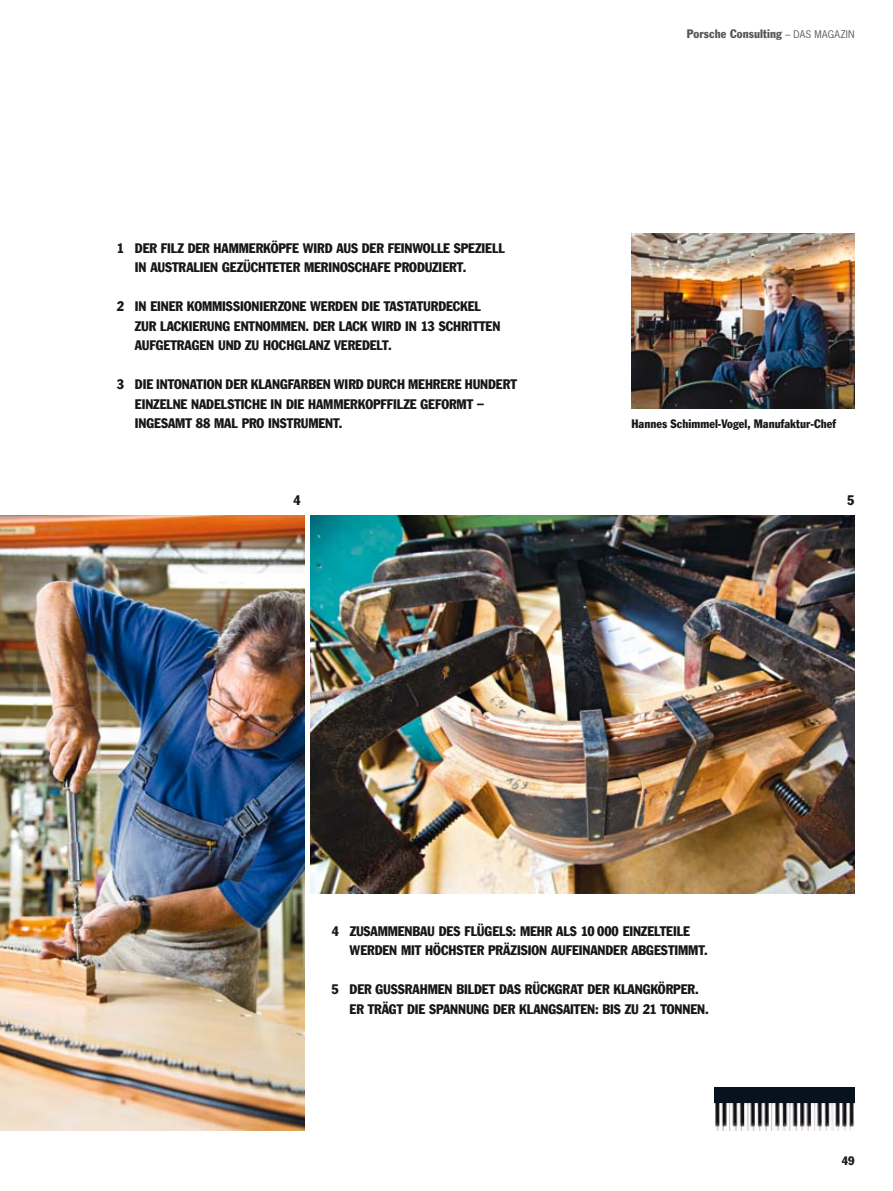
<style>
.page{position:relative;width:893px;height:1191px;background:#fff}
.page>*{position:absolute;margin:0;border:0;box-sizing:border-box;transform-origin:0 0}
.t1{font:condensed 13.5px/19.5px "Porsche Franklin Gothic";letter-spacing:-.005em;color:#1a171b}
.t2{font:condensed 12px "Porsche Franklin Gothic";letter-spacing:.01em;color:#1a171b}
.t3{font:condensed 12px "Porsche Franklin Gothic";letter-spacing:.01em;color:#57585a}
.s1{font-family:"Porsche News Gothic";font-stretch:normal;font-size:9.9px}
</style>
<div class="page">
<img style="left:714px;top:1102px;width:141px;height:28px">
<div style="left:714px;top:1087px;width:141px;height:15px;background:#06131e"></div>
<img style="left:0;top:515px;width:304px;height:615px">
<img style="left:310px;top:515px;width:545px;height:379px">
<img style="left:631px;top:233px;width:224px;height:176px">
<p class="t1" style="left:117px;top:238px;width:170px">1 DER FILZ DER HAMMERKÖPFE</p>
<p class="t1" style="left:135px;top:238px;width:371px;text-indent:168px">WIRD AUS DER FEINWOLLE SPEZIELL<br>IN AUSTRALIEN GEZÜCHTETER MERINOSCHAFE PRODUZIERT.</p>
<p class="t1" style="left:135px;top:297px;width:367px;text-indent:-18px">2 I N EINER KOMMISSIONIERZONE WERDEN DIE TASTATURDECKEL<br>ZUR LACKIERUNG ENTNOMMEN. DER LACK WIRD IN 13 SCHRITTEN<br>AUFGETRAGEN UND ZU HOCHGLANZ VEREDELT.</p>
<p class="t1" style="left:117px;top:375px;width:401px">3 DIE INTONATION DER KLANGFARBEN WIRD DURCH MEHRERE HUNDERT</p>
<p class="t1" style="left:117px;top:394px;width:368px">EINZELNE NADELSTICHE IN DIE HAMMERKOPFFILZE GEFORMT –</p>
<p class="t1" style="left:135px;top:414px;width:209px">INGESAMT 88 MAL PRO INSTRUMENT.</p>
<p class="t3" style="left:687px;top:27px;width:169px">PORSCHE CONSULTING <span class="s1">– DAS MAGAZIN</span></p>
<p class="t2" style="left:631px;top:417px;width:206px">HANNES SCHIMMEL-VOGEL, MANUFAKTUR-CHEF</p>
<p class="t1" style="left:293px;top:490px;width:9px">4</p>
<p class="t1" style="left:847px;top:490px;width:9px">5</p>
<p class="t1" style="left:350px;top:921px;width:360px;text-indent:-18px">4 ZUSAMMENBAU DES FLÜGELS: MEHR ALS 10 000 EINZELTEILE<br>WERDEN MIT HÖCHSTER PRÄZISION AUFEINANDER ABGESTIMMT.</p>
<p class="t1" style="left:332px;top:979px;width:379px">5 DER GUSSRAHMEN BILDET DAS RÜCKGRAT DER KLANGKÖRPER.<br>ER TRÄGT DIE SPANNUNG DER KLANGSAITEN: BIS ZU 21 TONNEN.</p>
<p class="t2" style="left:842px;top:1153px;width:14px">49</p>
</div>
